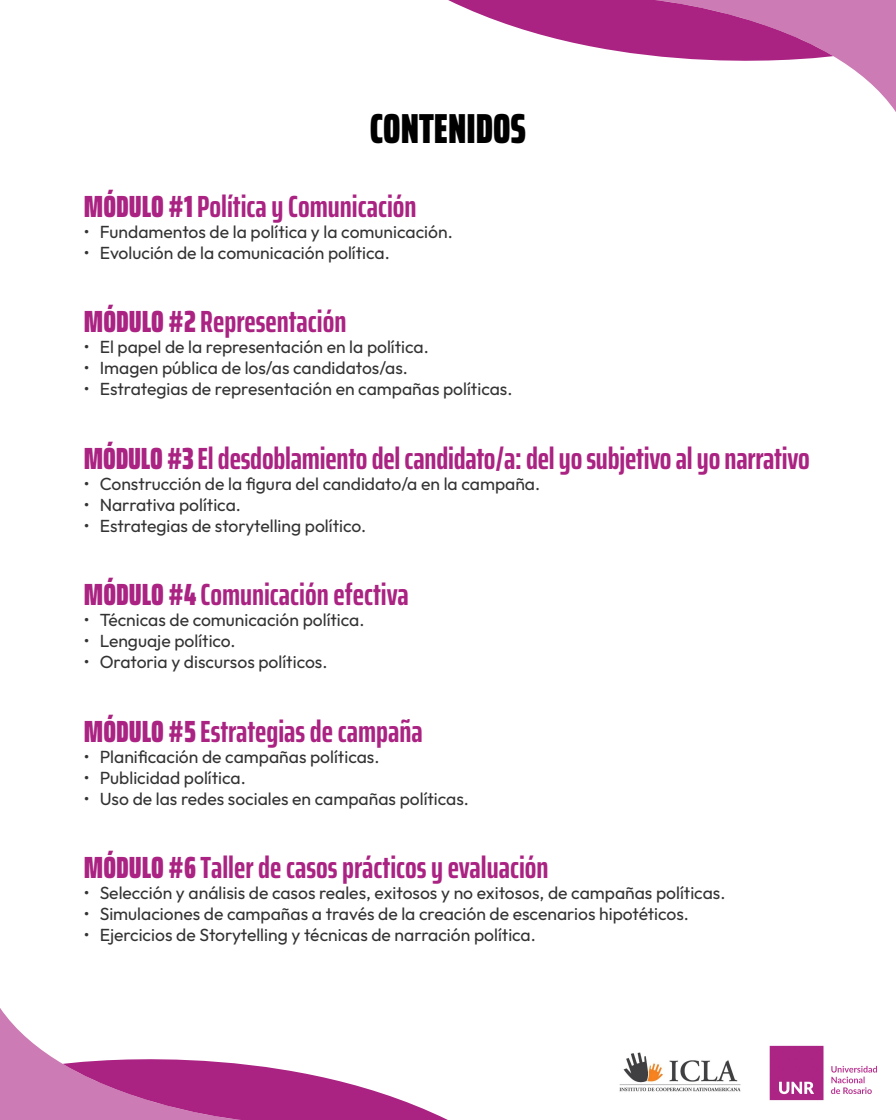
<style>
.page{position:relative;width:896px;height:1120px;background:#fff}
.page>*{position:absolute;margin:0;border:0;box-sizing:border-box;transform-origin:0 0}
.t1{font:900 extra-condensed 42px "Saira";color:#000}
.t2{font:700 extra-condensed 30.62px "Saira";color:#aa2382}
.t3{font:17.5px "Outfit";color:#333}
.s1{font-weight:900}
</style>
<div class="page">
<svg style="left:0;top:1008px;width:448px;height:112px"></svg>
<svg style="left:448px;top:0;width:448px;height:112px"></svg>
<img style="left:769px;top:1045px;width:108px;height:56px">
<img style="left:619px;top:1052px;width:122px;height:40px">
<h1 class="t1" style="left:370px;top:96px;width:158px">CONTENIDOS</h1>
<h2 class="t2" style="left:84px;top:183px;width:334px"><span class="s1">MÓDULO #1</span> Política y Comunicación</h2>
<p class="t3" style="left:84px;top:221px;width:370px">• Fundamentos de la política y la comunicación.</p>
<p class="t3" style="left:84px;top:242px;width:307px">• Evolución de la comunicación política.</p>
<h2 class="t2" style="left:84px;top:299px;width:264px"><span class="s1">MÓDULO #2</span> Representación</h2>
<p class="t3" style="left:84px;top:336px;width:346px">• El papel de la representación en la política.</p>
<p class="t3" style="left:84px;top:357px;width:326px">• Imagen pública de los/as candidatos/as.</p>
<p class="t3" style="left:84px;top:378px;width:430px">• Estrategias de representación en campañas políticas.</p>
<h2 class="t2" style="left:84px;top:435px;width:727px"><span class="s1">MÓDULO #3</span> El desdoblamiento del candidato/a: del yo subjetivo al yo narrativo</h2>
<p class="t3" style="left:84px;top:473px;width:458px">• Construcción de la figura del candidato/a en la campaña.</p>
<p class="t3" style="left:84px;top:494px;width:159px">• Narrativa política.</p>
<p class="t3" style="left:84px;top:515px;width:284px">• Estrategias de storytelling político.</p>
<h2 class="t2" style="left:84px;top:572px;width:326px"><span class="s1">MÓDULO #4</span> Comunicación efectiva</h2>
<p class="t3" style="left:84px;top:609px;width:282px">• Técnicas de comunicación política.</p>
<p class="t3" style="left:84px;top:630px;width:153px">• Lenguaje político.</p>
<p class="t3" style="left:84px;top:651px;width:245px">• Oratoria y discursos políticos.</p>
<h2 class="t2" style="left:84px;top:708px;width:340px"><span class="s1">MÓDULO #5</span> Estrategias de campaña</h2>
<p class="t3" style="left:84px;top:746px;width:297px">• Planificación de campañas políticas.</p>
<p class="t3" style="left:84px;top:767px;width:163px">• Publicidad política.</p>
<p class="t3" style="left:84px;top:788px;width:387px">• Uso de las redes sociales en campañas políticas.</p>
<h2 class="t2" style="left:84px;top:845px;width:466px"><span class="s1">MÓDULO #6</span> Taller de casos prácticos y evaluación</h2>
<p class="t3" style="left:84px;top:882px;width:643px">• Selección y análisis de casos reales, exitosos y no exitosos, de campañas políticas.</p>
<p class="t3" style="left:84px;top:903px;width:607px">• Simulaciones de campañas a través de la creación de escenarios hipotéticos.</p>
<p class="t3" style="left:84px;top:924px;width:453px">• Ejercicios de Storytelling y técnicas de narración política.</p>
</div>
